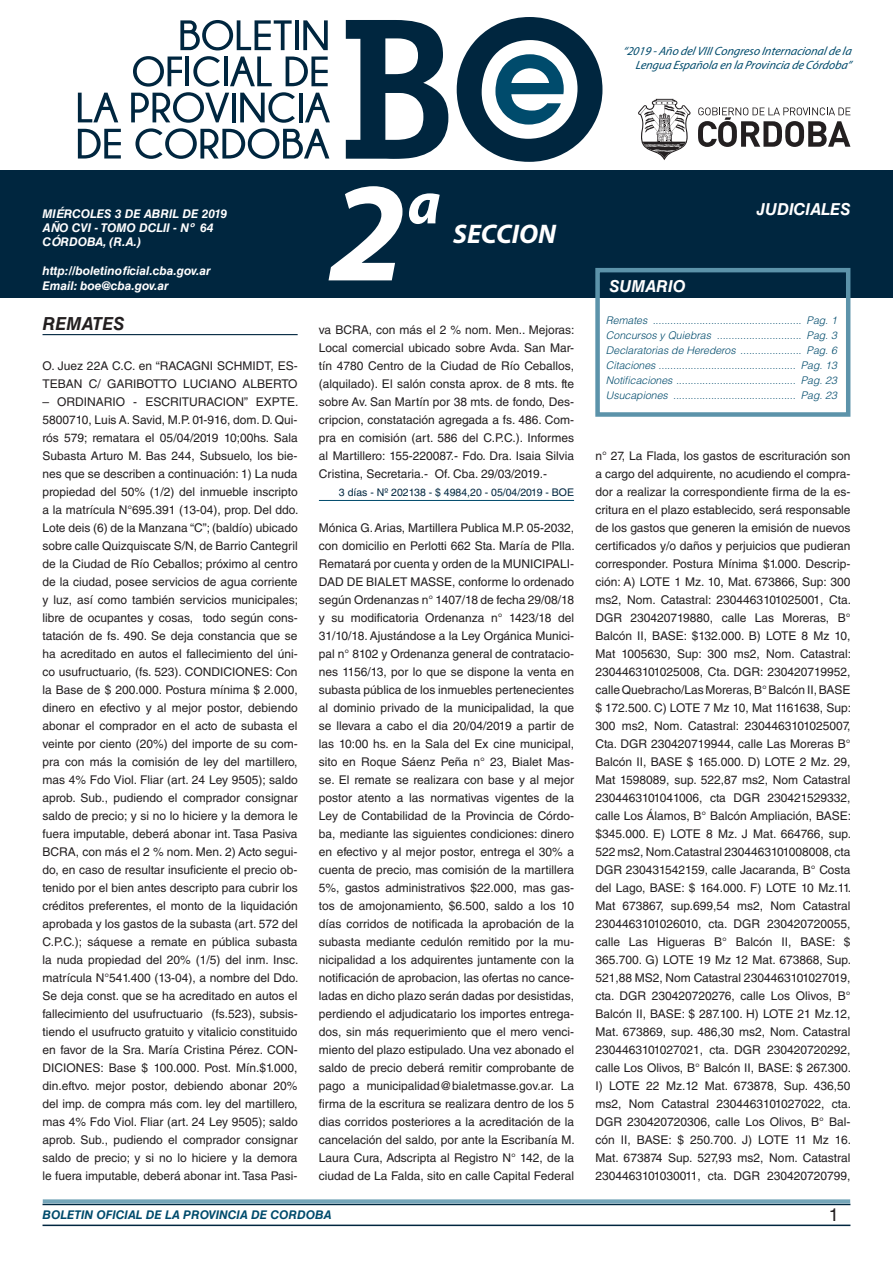
<style>
.page{position:relative;width:893px;height:1263px;background:#fff}
.page>*{position:absolute;margin:0;border:0;box-sizing:border-box;transform-origin:0 0}
.t1{font:italic 700 142.5px "Myriad Pro";color:#fff}
.t2{font:italic 700 60px "Myriad Pro";color:#fff}
.t3{font:italic 700 27px "Myriad Pro";color:#fff}
.t4{font:italic 700 18px "Helvetica LT Std";color:#231f20}
.t5{font:18px "Helvetica LT Std";color:#231f20}
.t6{font:italic 700 16.5px "Helvetica LT Std";color:#fff}
.t7{font:12px/18px "Helvetica LT Std";color:#231f20;text-align:justify}
.t8{font:italic 700 12px/14.4px "Helvetica LT Std";color:#fff}
.t9{font:italic 12px/14.4px "Myriad Pro";color:#004b6c;text-align:right}
.t10{font:italic 700 12px "Helvetica LT Std";color:#004b6c}
.t11{font:italic 300 10.5px/15px "Helvetica LT Std";color:#004b6c;text-align:justify}
.t12{font:10.5px "Helvetica LT Std";color:#00263f}
</style>
<div class="page">
<div style="left:0;top:170px;width:893px;height:128px;background:#00263f"></div>
<svg style="left:638px;top:99px;width:53px;height:61px"></svg>
<svg style="left:698px;top:107px;width:152px;height:40px"></svg>
<svg style="left:346px;top:20px;width:102px;height:139px"></svg>
<svg style="left:457px;top:17px;width:145px;height:145px"></svg>
<svg style="left:180px;top:20px;width:112px;height:30px"></svg>
<hr style="left:295px;top:20px;width:4px;height:30px;background:#00263f">
<svg style="left:303px;top:20px;width:25px;height:30px"></svg>
<svg style="left:78px;top:93px;width:40px;height:29px"></svg>
<svg style="left:78px;top:129px;width:43px;height:30px"></svg>
<svg style="left:131px;top:56px;width:199px;height:103px"></svg>
<hr style="left:43px;top:1224px;width:807px;height:2px;background:#00263f">
<div style="left:42px;top:1198px;width:809px;height:8px;background:#fff;opacity:.75"></div>
<hr style="left:43px;top:334px;width:255px;height:1px;background:#00263f">
<div style="left:595px;top:268px;width:255px;height:149px;border:4px solid #5c93aa"></div>
<hr style="left:319px;top:500px;width:255px;height:1px;background:#004b6c">
<p class="t9" style="left:623px;top:43px;width:232px">“2019 -Año delVIIICongreso Internacionalde la<br>Lengua Esp añola en la Provincia de Córdoba”</p>
<p class="t8" style="left:43px;top:206px;width:186px">MIÉRCOLES 3 DE ABRIL DE 2019<br>AÑO CVI - TOMO DCLII - Nº 64<br>CÓRDOBA, (R.A.)</p>
<p class="t8" style="left:43px;top:264px;width:170px">http://boletinoficial.cba.gov.ar<br>Email: boe@cba.gov.ar</p>
<h3 class="t4" style="left:43px;top:312px;width:83px">REMATES</h3>
<p class="t7" style="left:43px;top:357px;width:257px">O. Juez 22A C.C. en “RACAGNI SCHMIDT, ES-<br>TEBAN C/ GARIBOTTO LUCIANO ALBERTO</p>
<p class="t7" style="left:43px;top:393px;width:257px">– ORDINARIO - ESCRITURACION” EXPTE.<br>5800710, Luis A. Savid, M.P. 01-916, dom. D. Qui&shy;rós 579; rematara el 05/04/2019 10;00hs. Sala Subasta Arturo M. Bas 244, Subsuelo, los bie&shy;nes que se describen a continuación: 1) La nuda propiedad del 50% (1/2) del inmueble inscripto a la matrícula N°695.391 (13-04), prop. Del ddo.<br>Lote deis (6) de la Manzana “C”; (baldío) ubicado sobre calle Quizquiscate S/N, de Barrio Cantegril de la Ciudad de Río Ceballos; próximo al centro de la ciudad, posee servicios de agua corriente y luz, así como también servicios municipales; libre de ocupantes y cosas, todo según cons&shy;tatación de fs. 490. Se deja constancia que se ha acreditado en autos el fallecimiento del úni&shy;co usufructuario, (fs. 523). CONDICIONES: Con la Base de $ 200.000. Postura mínima $ 2.000, dinero en efectivo y al mejor postor, debiendo abonar el comprador en el acto de subasta el veinte por ciento (20%) del importe de su com&shy;pra con más la comisión de ley del martillero, mas 4% Fdo Viol. Fliar (art. 24 Ley 9505); saldo aprob. Sub., pudiendo el comprador consignar saldo de precio; y si no lo hiciere y la demora le fuera imputable, deberá abonar int. Tasa Pasiva BCRA, con más el 2 % nom. Men. 2) Acto segui&shy;do, en caso de resultar insuficiente el precio ob&shy;tenido por el bien antes descripto para cubrir los créditos preferentes, el monto de la liquidación aprobada y los gastos de la subasta (art. 572 del C.P.C.); sáquese a remate en pública subasta la nuda propiedad del 20% (1/5) del inm. Insc. matrícula N°541.400 (13-04), a nombre del Ddo.<br>Se deja const. que se ha acreditado en autos el fallecimiento del usufructuario (fs.523), subsis&shy;tiendo el usufructo gratuito y vitalicio constituido en favor de la Sra. María Cristina Pérez. CON-DICIONES: Base $ 100.000. Post. Mín.$1.000, din.eftvo. mejor postor, debiendo abonar 20% del imp. de compra más com. ley del martillero, mas 4% Fdo Viol. Fliar (art. 24 Ley 9505); saldo aprob. Sub., pudiendo el comprador consignar saldo de precio; y si no lo hiciere y la demora le fuera imputable, deberá abonar int. Tasa Pasi-</p>
<h1 class="t1" style="left:329px;top:140px;width:79px">2</h1>
<h2 class="t2" style="left:407px;top:164px;width:35px">a</h2>
<h3 class="t3" style="left:453px;top:216px;width:104px">SECCION</h3>
<p class="t7" style="left:319px;top:321px;width:257px">va BCRA, con más el 2 % nom. Men.. Mejoras:<br>Local comercial ubicado sobre Avda. San Mar&shy;tín 4780 Centro de la Ciudad de Río Ceballos, (alquilado). El salón consta aprox. de 8 mts. fte sobre Av. San Martín por 38 mts. de fondo, Des&shy;cripcion, constatación agregada a fs. 486. Com&shy;pra en comisión (art. 586 del C.P.C.). Informes al Martillero: 155-220087.- Fdo. Dra. Isaia Silvia Cristina, Secretaria.- Of. Cba. 29/03/2019.-</p>
<p class="t12" style="left:339px;top:486px;width:237px">3 días - Nº 202138 - $ 4984,20 - 05/04/2019 - BOE</p>
<p class="t7" style="left:319px;top:519px;width:257px">Mónica G. Arias, Martillera Publica M.P. 05-2032, con domicilio en Perlotti 662 Sta. María de Plla.<br>Rematará por cuenta y orden de la MUNICIPALI-DAD DE BIALET MASSE, conforme lo ordenado según Ordenanzas n° 1407/18 de fecha 29/08/18 y su modificatoria Ordenanza n° 1423/18 del 31/10/18. Ajustándose a la Ley Orgánica Munici&shy;pal n° 8102 y Ordenanza general de contratacio&shy;nes 1156/13, por lo que se dispone la venta en subasta pública de los inmuebles pertenecientes al dominio privado de la municipalidad, la que se llevara a cabo el dia 20/04/2019 a partir de las 10:00 hs. en la Sala del Ex cine municipal, sito en Roque Sáenz Peña n° 23, Bialet Mas&shy;se. El remate se realizara con base y al mejor postor atento a las normativas vigentes de la Ley de Contabilidad de la Provincia de Córdo&shy;ba, mediante las siguientes condiciones: dinero en efectivo y al mejor postor, entrega el 30% a cuenta de precio, mas comisión de la martillera 5%, gastos administrativos $22.000, mas gas&shy;tos de amojonamiento, $6.500, saldo a los 10 días corridos de notificada la aprobación de la subasta mediante cedulón remitido por la mu&shy;nicipalidad a los adquirentes juntamente con la notificación de aprobacion, las ofertas no cance&shy;ladas en dicho plazo serán dadas por desistidas, perdiendo el adjudicatario los importes entrega&shy;dos, sin más requerimiento que el mero venci&shy;miento del plazo estipulado. Una vez abonado el saldo de precio deberá remitir comprobante de pago a municipalidad@bialetmasse.gov.ar. La firma de la escritura se realizara dentro de los 5 dias corridos posteriores a la acreditación de la cancelación del saldo, por ante la Escribanía M.<br>Laura Cura, Adscripta al Registro N° 142, de la ciudad de La Falda, sito en calle Capital Federal</p>
<h3 class="t6" style="left:609px;top:277px;width:78px">SUMARIO</h3>
<h3 class="t6" style="left:757px;top:199px;width:95px">JUDICIALES</h3>
<p class="t11" style="left:606px;top:313px;width:233px">Remates ................................................... Pag. 1<br>Concursos y Quiebras ............................. Pag. 3<br>Declaratorias de Herederos ..................... Pag. 6<br>Citaciones ............................................... Pag. 13<br>Notificaciones ......................................... Pag. 23<br>Usucapiones .......................................... Pag. 23</p>
<p class="t7" style="left:595px;top:447px;width:257px">n° 27, La Flada, los gastos de escrituración son a cargo del adquirente, no acudiendo el compra&shy;dor a realizar la correspondiente firma de la es&shy;critura en el plazo establecido, será responsable de los gastos que generen la emisión de nuevos certificados y/o daños y perjuicios que pudieran corresponder. Postura Mínima $1.000. Descrip&shy;ción: A) LOTE 1 Mz. 10, Mat. 673866, Sup: 300 ms2, Nom. Catastral: 2304463101025001, Cta.<br>DGR 230420719880, calle Las Moreras, B° Balcón II, BASE: $132.000. B) LOTE 8 Mz 10, Mat 1005630, Sup: 300 ms2, Nom. Catastral:<br>2304463101025008, Cta. DGR: 230420719952, calle Quebracho/Las Moreras, B° Balcón II, BASE $ 172.500. C) LOTE 7 Mz 10, Mat 1161638, Sup:<br>300 ms2, Nom. Catastral: 2304463101025007, Cta. DGR 230420719944, calle Las Moreras B° Balcón II, BASE $ 165.000. D) LOTE 2 Mz. 29, Mat 1598089, sup. 522,87 ms2, Nom Catastral 2304463101041006, cta DGR 230421529332, calle Los Álamos, B° Balcón Ampliación, BASE: $345.000. E) LOTE 8 Mz. J Mat. 664766, sup.<br>522 ms2, Nom.Catastral 2304463101008008, cta DGR 230431542159, calle Jacaranda, B° Costa del Lago, BASE: $ 164.000. F) LOTE 10 Mz.11.<br>Mat 673867, sup.699,54 ms2, Nom Catastral 2304463101026010, cta. DGR 230420720055, calle Las Higueras B° Balcón II, BASE: $ 365.700. G) LOTE 19 Mz 12 Mat. 673868, Sup.<br>521,88 MS2, Nom Catastral 2304463101027019, cta. DGR 230420720276, calle Los Olivos, B° Balcón II, BASE: $ 287.100. H) LOTE 21 Mz.12, Mat. 673869, sup. 486,30 ms2, Nom. Catastral 2304463101027021, cta. DGR 230420720292, calle Los Olivos, B° Balcón II, BASE: $ 267.300.<br>I) LOTE 22 Mz.12 Mat. 673878, Sup. 436,50 ms2, Nom Catastral 2304463101027022, cta.<br>DGR 230420720306, calle Los Olivos, B° Bal&shy;cón II, BASE: $ 250.700. J) LOTE 11 Mz 16.<br>Mat. 673874 Sup. 527,93 ms2, Nom. Catastral 2304463101030011, cta. DGR 230420720799,</p>
<p class="t10" style="left:43px;top:1208px;width:290px">BOLETIN OFICIAL DE LA PROVINCIA DE CORDOBA</p>
<h3 class="t5" style="left:829px;top:1204px;width:12px">1</h3>
</div>
